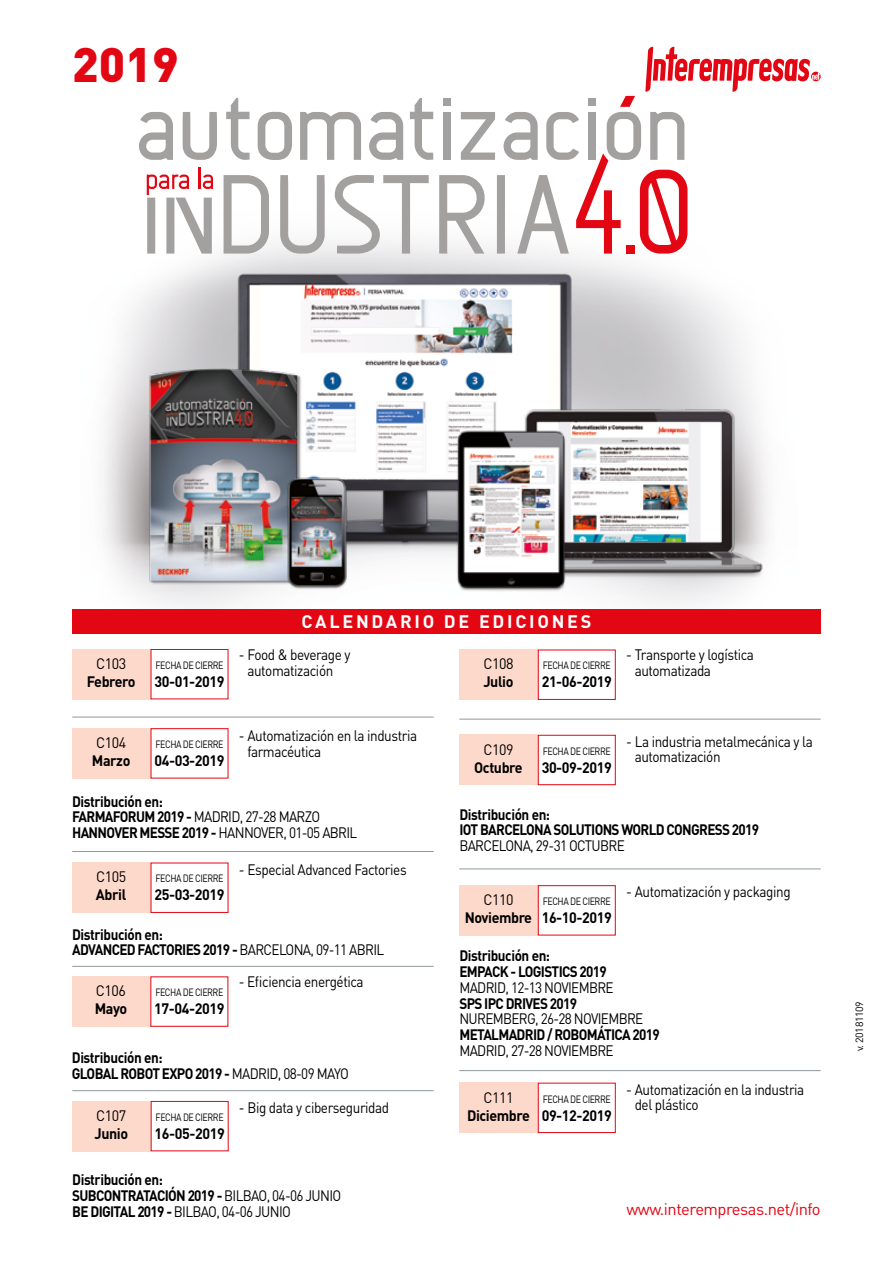
<style>
.page{position:relative;width:893px;height:1263px;background:#fff}
.page>*{position:absolute;margin:0;border:0;box-sizing:border-box;transform-origin:0 0}
.t1{font:900 47.85px "DIN";color:#e30613}
.t2{font:700 18px "DIN";letter-spacing:.15em;color:#fff}
.t3{font:16.5px "DIN";letter-spacing:-.03em;color:#e30613}
.t4{font:700 15px/15.8px "DIN";letter-spacing:-.05em;color:#000;scale:.9 1}
.t5{font:15px/15.8px "DIN";letter-spacing:-.03em;color:#000;scale:.9 1}
.t6{font:700 15px "DIN";letter-spacing:-.03em;color:#000;scale:.95 1}
.t7{font:15px "DIN";letter-spacing:-.05em;color:#000;scale:.9 1}
.t8{font:700 15px/15.8px "DIN";letter-spacing:-.03em;color:#000;scale:.9 1}
.t9{font:15px "DIN";letter-spacing:-.03em;color:#000;scale:.95 1}
.t10{font:10.5px "DIN";letter-spacing:-.05em;color:#000;scale:.85 1}
.t11{font:10.5px "DIN";letter-spacing:-.03em;color:#000}
.s1{font-weight:400}
</style>
<div class="page">
<img style="left:218px;top:257px;width:372px;height:311px">
<img style="left:483px;top:398px;width:292px;height:195px">
<img style="left:442px;top:417px;width:138px;height:187px">
<img style="left:136px;top:341px;width:177px;height:246px">
<img style="left:267px;top:465px;width:98px;height:144px">
<div style="left:72px;top:609px;width:749px;height:25px;background:#e30613"></div>
<div style="left:72px;top:649px;width:79px;height:50px;background:#fcd9ca"></div>
<div style="left:151px;top:649px;width:77px;height:50px;background:#fff;border:1px solid #e30613"></div>
<div style="left:72px;top:863px;width:79px;height:50px;background:#fcd9ca"></div>
<div style="left:72px;top:976px;width:78px;height:51px;background:#fcd9ca"></div>
<div style="left:72px;top:1101px;width:79px;height:50px;background:#fcd9ca"></div>
<div style="left:460px;top:650px;width:78px;height:50px;background:#fcd9ca"></div>
<div style="left:460px;top:735px;width:78px;height:50px;background:#fcd9ca"></div>
<div style="left:460px;top:885px;width:78px;height:50px;background:#fcd9ca"></div>
<div style="left:460px;top:1083px;width:78px;height:50px;background:#fcd9ca"></div>
<div style="left:151px;top:863px;width:77px;height:50px;background:#fff;border:1px solid #e30613"></div>
<div style="left:150px;top:976px;width:78px;height:51px;background:#fff;border:1px solid #e30613"></div>
<div style="left:151px;top:1101px;width:78px;height:50px;background:#fff;border:1px solid #e30613"></div>
<div style="left:538px;top:650px;width:78px;height:50px;background:#fff;border:1px solid #e30613"></div>
<div style="left:538px;top:735px;width:78px;height:50px;background:#fff;border:1px solid #e30613"></div>
<div style="left:538px;top:885px;width:78px;height:50px;background:#fff;border:1px solid #e30613"></div>
<div style="left:538px;top:1083px;width:78px;height:50px;background:#fff;border:1px solid #e30613"></div>
<hr style="left:72px;top:717px;width:362px;height:1px;background:#91989c">
<hr style="left:72px;top:851px;width:362px;height:1px;background:#91989c">
<hr style="left:72px;top:966px;width:362px;height:1px;background:#91989c">
<hr style="left:72px;top:1090px;width:362px;height:1px;background:#91989c">
<hr style="left:459px;top:719px;width:362px;height:1px;background:#91989c">
<hr style="left:459px;top:868px;width:362px;height:1px;background:#91989c">
<hr style="left:459px;top:1070px;width:362px;height:1px;background:#91989c">
<div style="left:72px;top:728px;width:79px;height:50px;background:#fcd9ca"></div>
<div style="left:151px;top:728px;width:77px;height:50px;background:#fff;border:1px solid #e30613"></div>
<svg style="left:139px;top:47px;width:681px;height:207px"></svg>
<h1 class="t1" style="left:72px;top:32px;width:108px">2019</h1>
<p class="t9" style="left:96px;top:654px;width:33px">C103</p>
<p class="t6" style="left:87px;top:672px;width:53px">Febrero</p>
<p class="t9" style="left:96px;top:733px;width:33px">C104</p>
<p class="t6" style="left:92px;top:751px;width:42px">Marzo</p>
<p class="t10" style="left:155px;top:658px;width:82px">FECHA DE CIERRE</p>
<p class="t6" style="left:154px;top:672px;width:75px">30-01-2019</p>
<p class="t2" style="left:302px;top:609px;width:291px">CALENDARIO DE EDICIONES</p>
<p class="t5" style="left:239px;top:647px;width:126px;text-align:center">- Food &amp; beverage y automatización</p>
<p class="t9" style="left:483px;top:655px;width:33px">C108</p>
<p class="t6" style="left:483px;top:672px;width:33px">Julio</p>
<p class="t10" style="left:543px;top:659px;width:82px">FECHA DE CIERRE</p>
<p class="t6" style="left:542px;top:672px;width:75px">21-06-2019</p>
<p class="t5" style="left:635px;top:647px;width:134px;text-indent:-9px">- Transporte y logística automatizada</p>
<p class="t10" style="left:155px;top:738px;width:82px">FECHA DE CIERRE</p>
<p class="t6" style="left:154px;top:751px;width:75px">04-03-2019</p>
<p class="t5" style="left:247px;top:728px;width:190px;text-indent:-9px">- Automatización en la industria farmacéutica</p>
<p class="t9" style="left:483px;top:740px;width:33px">C109</p>
<p class="t6" style="left:474px;top:757px;width:53px">Octubre</p>
<p class="t10" style="left:543px;top:744px;width:82px">FECHA DE CIERRE</p>
<p class="t6" style="left:542px;top:757px;width:75px">30-09-2019</p>
<p class="t5" style="left:635px;top:733px;width:199px;text-indent:-9px">- La industria metalmecánica y la automatización</p>
<p class="t8" style="left:72px;top:793px;width:318px">Distribución en:<br>FARMAFORUM 2019 - <span class="s1">MADRID, 27-28 MARZO<br></span>HANNOVER MESSE 2019 - <span class="s1">HANNOVER, 01-05 ABRIL</span></p>
<p class="t9" style="left:96px;top:868px;width:33px">C105</p>
<p class="t6" style="left:96px;top:885px;width:33px">Abril</p>
<p class="t10" style="left:155px;top:872px;width:82px">FECHA DE CIERRE</p>
<p class="t6" style="left:154px;top:885px;width:75px">25-03-2019</p>
<p class="t5" style="left:239px;top:861px;width:188px">- Especial Advanced Factories</p>
<p class="t4" style="left:72px;top:926px;width:348px">Distribución en:<br>ADVANCED FACTORIES 2019 - <span class="s1">BARCELONA, 09-11 ABRIL</span></p>
<p class="t9" style="left:96px;top:981px;width:33px">C106</p>
<p class="t6" style="left:95px;top:999px;width:36px">Mayo</p>
<p class="t10" style="left:155px;top:986px;width:82px">FECHA DE CIERRE</p>
<p class="t6" style="left:154px;top:999px;width:75px">17-04-2019</p>
<p class="t5" style="left:239px;top:973px;width:140px">- Eficiencia energética</p>
<p class="t4" style="left:72px;top:1049px;width:310px">Distribución en:<br>GLOBAL ROBOT EXPO 2019 - <span class="s1">MADRID, 08-09 MAYO</span></p>
<p class="t9" style="left:96px;top:1106px;width:33px">C107</p>
<p class="t6" style="left:95px;top:1123px;width:37px">Junio</p>
<p class="t10" style="left:156px;top:1110px;width:82px">FECHA DE CIERRE</p>
<p class="t6" style="left:155px;top:1123px;width:75px">16-05-2019</p>
<p class="t5" style="left:239px;top:1100px;width:169px">- Big data y ciberseguridad</p>
<p class="t4" style="left:72px;top:1171px;width:300px">Distribución en:<br>SUBCONTRATACIÓN 2019 - <span class="s1">BILBAO, 04-06 JUNIO<br></span>BE DIGITAL 2019 - <span class="s1">BILBAO, 04-06 JUNIO</span></p>
<p class="t4" style="left:459px;top:805px;width:335px">Distribución en:<br>IOT BARCELONA SOLUTIONS WORLD CONGRESS 2019</p>
<p class="t7" style="left:459px;top:836px;width:185px">BARCELONA, 29-31 OCTUBRE</p>
<p class="t9" style="left:483px;top:890px;width:33px">C110</p>
<p class="t6" style="left:465px;top:908px;width:72px">Noviembre</p>
<p class="t10" style="left:543px;top:895px;width:82px">FECHA DE CIERRE</p>
<p class="t6" style="left:542px;top:908px;width:75px">16-10-2019</p>
<p class="t5" style="left:626px;top:883px;width:184px">- Automatización y packaging</p>
<p class="t4" style="left:459px;top:947px;width:165px">Distribución en:<br>EMPACK - LOGISTICS 2019</p>
<p class="t7" style="left:459px;top:978px;width:173px">MADRID, 12-13 NOVIEMBRE</p>
<p class="t4" style="left:459px;top:995px;width:132px">SPS IPC DRIVES 2019</p>
<p class="t7" style="left:459px;top:1010px;width:206px">NUREMBERG, 26-28 NOVIEMBRE</p>
<p class="t4" style="left:459px;top:1026px;width:224px">METALMADRID / ROBOMÁTICA 2019</p>
<p class="t7" style="left:459px;top:1041px;width:173px">MADRID, 27-28 NOVIEMBRE</p>
<p class="t9" style="left:483px;top:1088px;width:33px">C111</p>
<p class="t6" style="left:467px;top:1105px;width:68px">Diciembre</p>
<p class="t10" style="left:543px;top:1092px;width:82px">FECHA DE CIERRE</p>
<p class="t6" style="left:542px;top:1105px;width:75px">09-12-2019</p>
<p class="t5" style="left:635px;top:1081px;width:190px;text-indent:-9px">- Automatización en la industria del plástico</p>
<p class="t3" style="left:626px;top:1199px;width:196px">www.interempresas.net/info</p>
<p class="t11" style="left:853px;top:1051px;width:52px;rotate:-90deg">v. 20181109</p>
</div>
